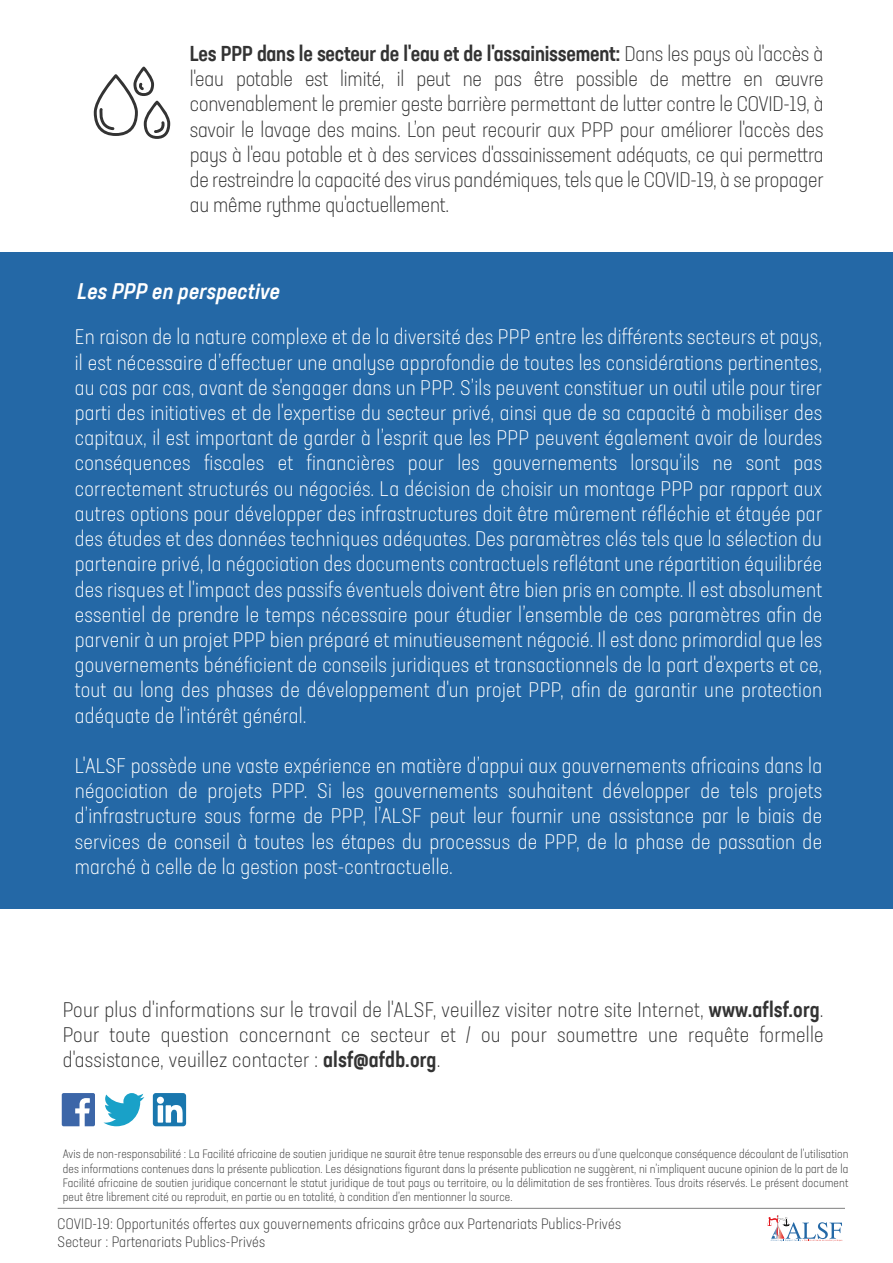
<style>
.page{position:relative;width:893px;height:1263px;background:#fff}
.page>*{position:absolute;margin:0;border:0;box-sizing:border-box;transform-origin:0 0}
.t1{font:22.5px "Neusa Next Pro Cond Med Ita";letter-spacing:.01em;color:#fff}
.t2{font:300 condensed 21px/25.2px "Neusa Next Pro";letter-spacing:.01em;color:#fff;text-align:justify}
.t3{font:300 condensed 21px/25.2px "Neusa Next Pro";letter-spacing:-.01em;color:#333;text-align:justify}
.t4{font:300 condensed 15px/18px "Neusa Next Pro";letter-spacing:.01em;color:#333}
.t5{font:300 condensed 12px/14.4px "Neusa Next Pro";letter-spacing:.01em;color:#333;text-align:justify}
.s1{font-weight:500}
</style>
<div class="page">
<svg style="left:153px;top:1093px;width:33px;height:33px"></svg>
<svg style="left:103px;top:1093px;width:41px;height:33px"></svg>
<svg style="left:62px;top:1093px;width:33px;height:33px"></svg>
<hr style="left:58px;top:1208px;width:787px;height:1px;background:#808080">
<svg style="left:767px;top:1215px;width:75px;height:26px"></svg>
<div style="left:0;top:252px;width:893px;height:656px;background:#2468a6"></div>
<svg style="left:94px;top:67px;width:76px;height:72px"></svg>
<p class="t3" style="left:190px;top:41px;width:635px"><span class="s1">Les PPP dans le secteur de l'eau et de l'assainissement:</span> Dans les pays où l'accès à l'eau potable est limité, il peut ne pas être possible de mettre en œuvre convenablement le premier geste barrière permettant de lutter contre le COVID-19, à savoir le lavage des mains. L’on peut recourir aux PPP pour améliorer l'accès des pays à l'eau potable et à des services d'assainissement adéquats, ce qui permettra de restreindre la capacité des virus pandémiques, tels que le COVID-19, à se propager au même rythme qu'actuellement.</p>
<p class="t1" style="left:78px;top:277px;width:204px">Les PPP en perspective</p>
<p class="t2" style="left:75px;top:324px;width:749px">En raison de la nature complexe et de la diversité des PPP entre les différents secteurs et pays, il est nécessaire d’effectuer une analyse approfondie de toutes les considérations pertinentes, au cas par cas, avant de s'engager dans un PPP. S’ils peuvent constituer un outil utile pour tirer parti des initiatives et de l'expertise du secteur privé, ainsi que de sa capacité à mobiliser des capitaux, il est important de garder à l’esprit que les PPP peuvent également avoir de lourdes conséquences fiscales et financières pour les gouvernements lorsqu’ils ne sont pas correctement structurés ou négociés. La décision de choisir un montage PPP par rapport aux autres options pour développer des infrastructures doit être mûrement réfléchie et étayée par des études et des données techniques adéquates. Des paramètres clés tels que la sélection du partenaire privé, la négociation des documents contractuels reflétant une répartition équilibrée des risques et l'impact des passifs éventuels doivent être bien pris en compte. Il est absolument essentiel de prendre le temps nécessaire pour étudier l’ensemble de ces paramètres afin de parvenir à un projet PPP bien préparé et minutieusement négocié. Il est donc primordial que les gouvernements bénéficient de conseils juridiques et transactionnels de la part d'experts et ce, tout au long des phases de développement d'un projet PPP, afin de garantir une protection adéquate de l'intérêt général.</p>
<p class="t2" style="left:75px;top:753px;width:749px">L'ALSF possède une vaste expérience en matière d’appui aux gouvernements africains dans la négociation de projets PPP. Si les gouvernements souhaitent développer de tels projets d’infrastructure sous forme de PPP, l’ALSF peut leur fournir une assistance par le biais de services de conseil à toutes les étapes du processus de PPP, de la phase de passation de marché à celle de la gestion post-contractuelle.</p>
<p class="t3" style="left:63px;top:996px;width:762px">Pour plus d'informations sur le travail de l'ALSF, veuillez visiter notre site Internet, <span class="s1">www.aflsf.org</span>.<br>Pour toute question concernant ce secteur et / ou pour soumettre une requête formelle d'assistance, veuillez contacter : <span class="s1">alsf@afdb.org</span>.</p>
<p class="t5" style="left:63px;top:1147px;width:787px">Avis de non-responsabilité : La Facilité africaine de soutien juridique ne saurait être tenue responsable des erreurs ou d’une quelconque conséquence découlant de l’utilisation des informations contenues dans la présente publication. Les désignations figurant dans la présente publication ne suggèrent, ni n’impliquent aucune opinion de la part de la Facilité africaine de soutien juridique concernant le statut juridique de tout pays ou territoire, ou la délimitation de ses frontières. Tous droits réservés. Le présent document peut être librement cité ou reproduit, en partie ou en totalité, à condition d’en mentionner la source.</p>
<p class="t4" style="left:58px;top:1214px;width:565px">COVID-19: Opportunités offertes aux gouvernements africains grâce aux Partenariats Publics-Privés<br>Secteur : Partenariats Publics-Privés</p>
</div>
